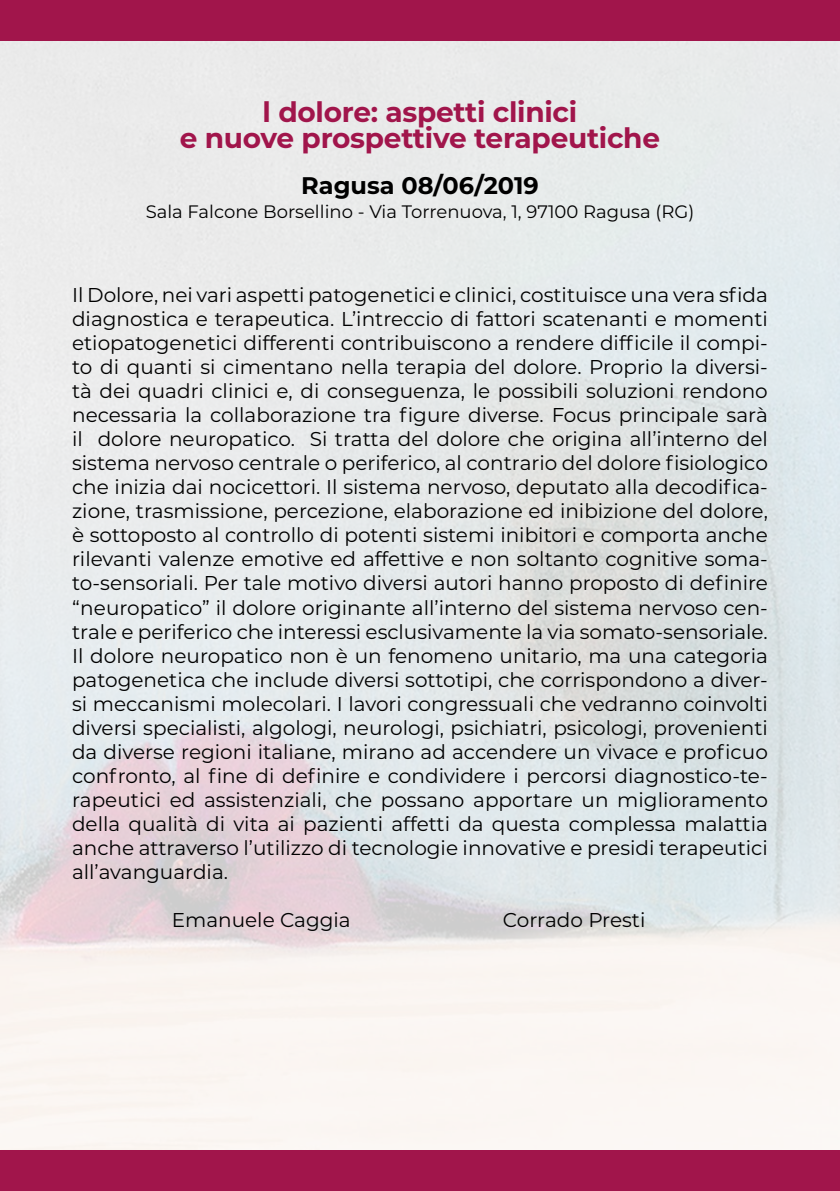
<style>
.page{position:relative;width:840px;height:1191px;background:#fff}
.page>*{position:absolute;margin:0;border:0;box-sizing:border-box;transform-origin:0 0}
.t1{font:700 28px/26px "Montserrat";letter-spacing:-.01em;color:#a1154b;text-align:center}
.t2{font:700 24px "Montserrat";color:#000}
.t3{font:20px/24px "Montserrat";color:#000;text-align:justify}
.t4{font:18px "Montserrat";color:#000}
</style>
<div class="page">
<div style="left:0;top:0;width:839px;height:41px;background:#a1154b"></div>
<div style="left:0;top:1150px;width:839px;height:41px;background:#a1154b"></div>
<h1 class="t1" style="left:180px;top:98px;width:482px">l dolore: aspetti clinici<br>e nuove prospettive terapeutiche</h1>
<p class="t2" style="left:301px;top:168px;width:239px">Ragusa 08/06/2019</p>
<p class="t4" style="left:146px;top:200px;width:549px">Sala Falcone Borsellino - Via Torrenuova, 1, 97100 Ragusa (RG)</p>
<p class="t3" style="left:72px;top:282px;width:697px">Il Dolore, nei vari aspetti patogenetici e clinici, costituisce una vera sfida diagnostica e terapeutica. L’intreccio di fattori scatenanti e momenti etiopatogenetici differenti contribuiscono a rendere difficile il compi&shy;to di quanti si cimentano nella terapia del dolore. Proprio la diversi&shy;tà dei quadri clinici e, di conseguenza, le possibili soluzioni rendono necessaria la collaborazione tra figure diverse. Focus principale sarà il dolore neuropatico. Si tratta del dolore che origina all’interno del sistema nervoso centrale o periferico, al contrario del dolore fisiologico che inizia dai nocicettori. Il sistema nervoso, deputato alla decodifica&shy;zione, trasmissione, percezione, elaborazione ed inibizione del dolore, è sottoposto al controllo di potenti sistemi inibitori e comporta anche rilevanti valenze emotive ed affettive e non soltanto cognitive soma&shy;to-sensoriali. Per tale motivo diversi autori hanno proposto di definire “neuropatico” il dolore originante all’interno del sistema nervoso cen&shy;trale e periferico che interessi esclusivamente la via somato-sensoriale.<br>Il dolore neuropatico non è un fenomeno unitario, ma una categoria patogenetica che include diversi sottotipi, che corrispondono a diver&shy;si meccanismi molecolari. I lavori congressuali che vedranno coinvolti diversi specialisti, algologi, neurologi, psichiatri, psicologi, provenienti da diverse regioni italiane, mirano ad accendere un vivace e proficuo confronto, al fine di definire e condividere i percorsi diagnostico-te&shy;rapeutici ed assistenziali, che possano apportare un miglioramento della qualità di vita ai pazienti affetti da questa complessa malattia anche attraverso l’utilizzo di tecnologie innovative e presidi terapeutici all’avanguardia.</p>
<p class="t3" style="left:172px;top:906px;width:180px">Emanuele Caggia</p>
<p class="t3" style="left:502px;top:906px;width:144px">Corrado Presti</p>
</div>
